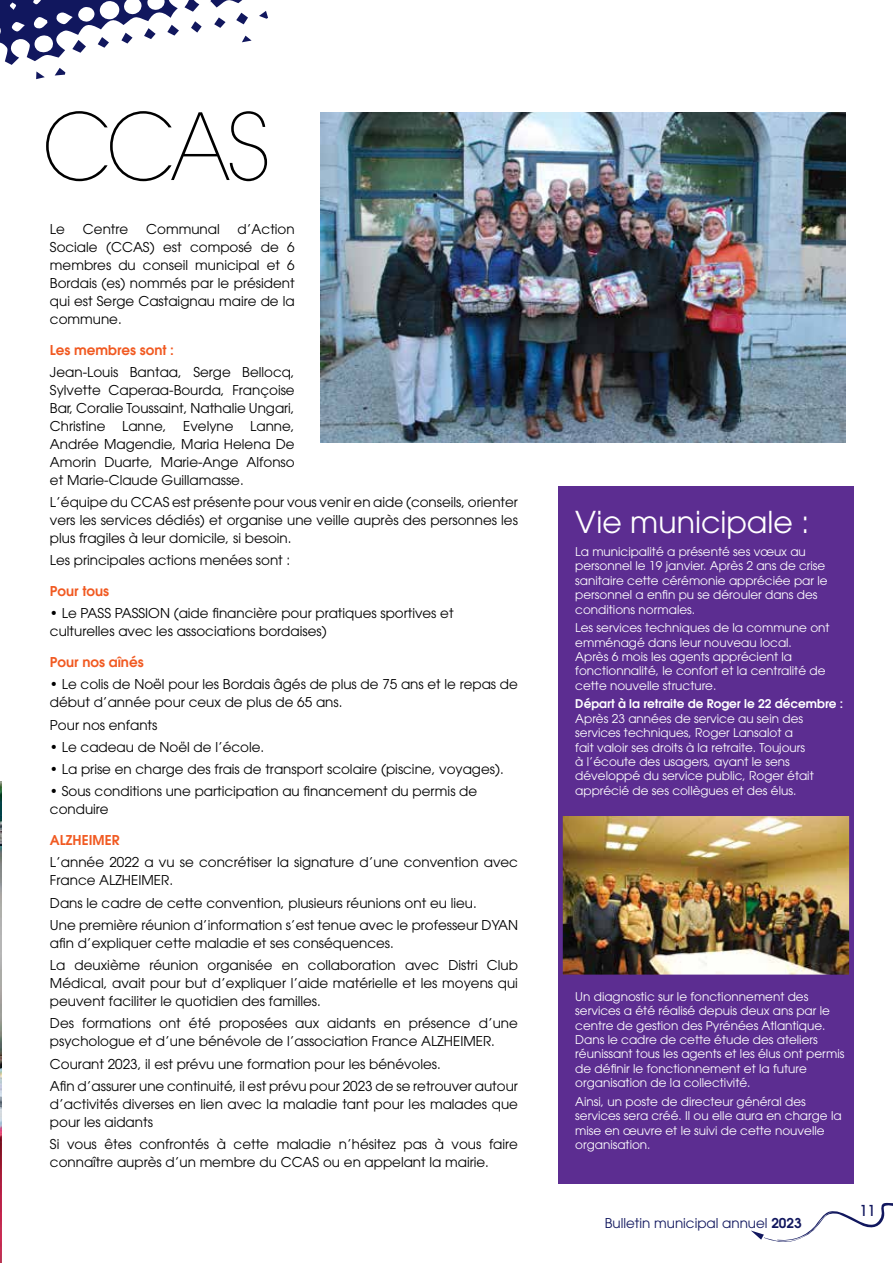
<style>
.page{position:relative;width:893px;height:1263px;background:#fff}
.page>*{position:absolute;margin:0;border:0;box-sizing:border-box;transform-origin:0 0}
.t1{font:200 91.5px "ITC Avant Garde Std";color:#000;scale:.95 1}
.t2{font:30px "Avant Garde";color:#fff}
.t3{font:500 15px "ITC Avant Garde Std";color:#11175e}
.t4{font:13.5px/18px "Avant Garde";color:#000}
.t5{font:600 13.5px "Avant Garde";color:#f15a22}
.t6{font:13.5px "Avant Garde";color:#11175e}
.t7{font:12px/14.4px "Avant Garde";color:#fff}
.t8{font:600 12px "Avant Garde";color:#fff}
.s1{font-weight:600}
</style>
<div class="page">
<img style="left:0;top:781px;width:2px;height:482px">
<svg style="left:751px;top:1183px;width:142px;height:59px"></svg>
<img style="left:320px;top:112px;width:525px;height:331px">
<div style="left:558px;top:486px;width:296px;height:697px;background:#5c2d91"></div>
<img style="left:563px;top:816px;width:286px;height:158px">
<div style="left:558px;top:805px;width:296px;height:174px;border:4px solid #5c2d91"></div>
<svg style="left:0;top:0;width:246px;height:80px"></svg>
<svg style="left:72px;top:40px;width:14px;height:13px"></svg>
<svg style="left:236px;top:13px;width:12px;height:11px"></svg>
<svg style="left:214px;top:17px;width:12px;height:11px"></svg>
<svg style="left:167px;top:25px;width:12px;height:11px"></svg>
<svg style="left:144px;top:28px;width:12px;height:11px"></svg>
<svg style="left:191px;top:21px;width:11px;height:12px"></svg>
<svg style="left:121px;top:33px;width:12px;height:11px"></svg>
<svg style="left:98px;top:37px;width:11px;height:11px"></svg>
<svg style="left:55px;top:68px;width:10px;height:8px"></svg>
<svg style="left:259px;top:11px;width:9px;height:8px"></svg>
<svg style="left:36px;top:71px;width:9px;height:8px"></svg>
<svg style="left:242px;top:36px;width:10px;height:6px"></svg>
<h1 class="t1" style="left:43px;top:91px;width:242px">CCAS</h1>
<p class="t4" style="left:50px;top:220px;width:17px">Le</p>
<p class="t4" style="left:83px;top:220px;width:47px">Centre</p>
<p class="t4" style="left:146px;top:220px;width:75px">Communal</p>
<p class="t4" style="left:50px;top:220px;width:246px;text-align:justify;text-indent:188px">d’Action Sociale (CCAS) est composé de 6 membres du conseil municipal et 6<br>Bordais (es) nommés par le président qui est Serge Castaignau maire de la commune.</p>
<p class="t5" style="left:50px;top:341px;width:126px">Les membres sont :</p>
<p class="t4" style="left:50px;top:363px;width:246px;text-align:justify">Jean-Louis Bantaa, Serge Bellocq, Sylvette Caperaa-Bourda, Françoise Bar, Coralie Toussaint, Nathalie Ungari, Christine Lanne, Evelyne Lanne, Andrée Magendie, Maria Helena De Amorin Duarte, Marie-Ange Alfonso et Marie-Claude Guillamasse.</p>
<p class="t4" style="left:50px;top:493px;width:470px;text-align:justify">L’équipe du CCAS est présente pour vous venir en aide (conseils, orienter vers les services dédiés) et organise une veille auprès des personnes les plus fragiles à leur domicile, si besoin.</p>
<p class="t4" style="left:50px;top:551px;width:242px">Les principales actions menées sont :</p>
<p class="t5" style="left:50px;top:583px;width:61px">Pour tous</p>
<p class="t4" style="left:50px;top:604px;width:405px">• Le PASS PASSION (aide financière pour pratiques sportives et culturelles avec les associations bordaises)</p>
<p class="t5" style="left:50px;top:654px;width:95px">Pour nos aînés</p>
<p class="t4" style="left:50px;top:675px;width:469px">• Le colis de Noël pour les Bordais âgés de plus de 75 ans et le repas de début d’année pour ceux de plus de 65 ans.</p>
<p class="t4" style="left:50px;top:715px;width:109px">Pour nos enfants</p>
<p class="t4" style="left:50px;top:738px;width:216px">• Le cadeau de Noël de l’école.</p>
<p class="t4" style="left:50px;top:760px;width:455px">• La prise en charge des frais de transport scolaire (piscine, voyages).</p>
<p class="t4" style="left:50px;top:782px;width:429px">• Sous conditions une participation au financement du permis de conduire</p>
<p class="t5" style="left:50px;top:831px;width:71px">ALZHEIMER</p>
<p class="t4" style="left:50px;top:853px;width:470px">L’année 2022 a vu se concrétiser la signature d’une convention avec<br>France ALZHEIMER.</p>
<p class="t4" style="left:50px;top:891px;width:470px;line-height:22.2px">Dans le cadre de cette convention, plusieurs réunions ont eu lieu.<br>Une première réunion d’information s’est tenue avec le professeur DYAN</p>
<p class="t4" style="left:50px;top:931px;width:469px;line-height:22.2px">afin d’expliquer cette maladie et ses conséquences.<br>La deuxième réunion organisée en collaboration avec Distri Club</p>
<p class="t4" style="left:50px;top:974px;width:469px">Médical, avait pour but d’expliquer l’aide matérielle et les moyens qui peuvent faciliter le quotidien des familles.</p>
<p class="t4" style="left:50px;top:1014px;width:469px">Des formations ont été proposées aux aidants en présence d’une psychologue et d’une bénévole de l’association France ALZHEIMER.</p>
<p class="t4" style="left:50px;top:1052px;width:469px;line-height:22.2px">Courant 2023, il est prévu une formation pour les bénévoles.<br>Afin d’assurer une continuité, il est prévu pour 2023 de se retrouver autour</p>
<p class="t4" style="left:50px;top:1095px;width:469px">d’activités diverses en lien avec la maladie tant pour les malades que pour les aidants</p>
<p class="t4" style="left:50px;top:1135px;width:469px">Si vous êtes confrontés à cette maladie n’hésitez pas à vous faire connaître auprès d’un membre du CCAS ou en appelant la mairie.</p>
<h2 class="t2" style="left:575px;top:504px;width:236px">Vie municipale :</h2>
<p class="t7" style="left:575px;top:544px;width:254px">La municipalité a présenté ses vœux au personnel le 19 janvier. Après 2 ans de crise sanitaire cette cérémonie appréciée par le personnel a enfin pu se dérouler dans des conditions normales.</p>
<p class="t7" style="left:575px;top:620px;width:256px">Les services techniques de la commune ont emménagé dans leur nouveau local.<br>Après 6 mois les agents apprécient la fonctionnalité, le confort et la centralité de cette nouvelle structure.</p>
<p class="t8" style="left:575px;top:696px;width:269px">Départ à la retraite de Roger le 22 décembre :</p>
<p class="t7" style="left:575px;top:711px;width:240px">Après 23 années de service au sein des services techniques, Roger Lansalot a fait valoir ses droits à la retraite. Toujours à l’écoute des usagers, ayant le sens développé du service public, Roger était apprécié de ses collègues et des élus.</p>
<p class="t7" style="left:575px;top:989px;width:271px">Un diagnostic sur le fonctionnement des services a été réalisé depuis deux ans par le centre de gestion des Pyrénées Atlantique.<br>Dans le cadre de cette étude des ateliers réunissant tous les agents et les élus ont permis de définir le fonctionnement et la future organisation de la collectivité.</p>
<p class="t7" style="left:575px;top:1094px;width:268px">Ainsi, un poste de directeur général des services sera créé. Il ou elle aura en charge la mise en œuvre et le suivi de cette nouvelle organisation.</p>
<p class="t6" style="left:605px;top:1215px;width:198px">Bulletin municipal annuel <span class="s1">2023</span></p>
<p class="t3" style="left:859px;top:1201px;width:18px">11</p>
</div>
